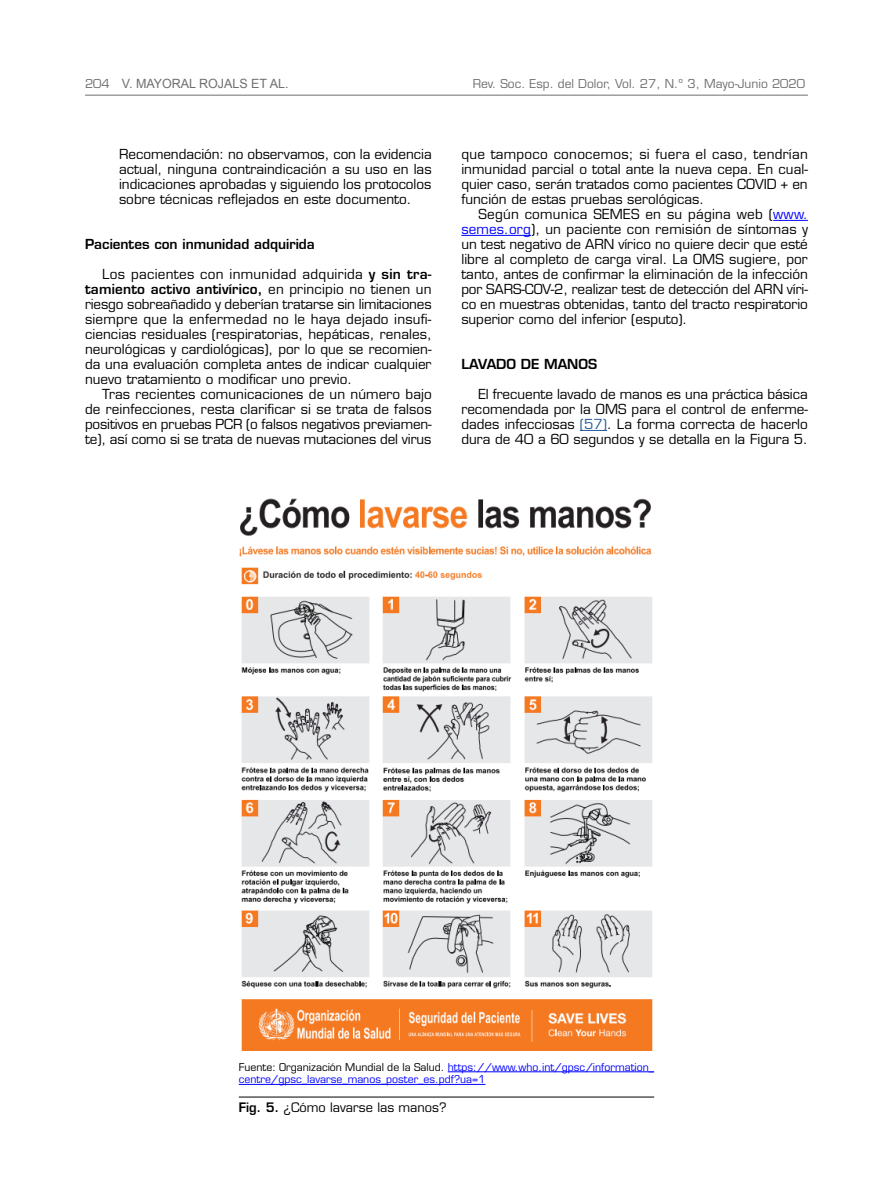
<style>
.page{position:relative;width:893px;height:1191px;background:#fff}
.page>*{position:absolute;margin:0;border:0;box-sizing:border-box;transform-origin:0 0}
.t1{font:13.5px/15px "Eurostile LT Std";color:#000;text-align:justify}
.t2{font:600 13.5px "Eurostile LT Std";color:#000}
.t3{font:12.75px "Eurostile LT Std";color:#000}
.t4{font:12.75px "Arial";color:#706f6f}
.t5{font:12px "Eurostile LT Std";color:#706f6f}
.t6{font:10.5px/12.6px "Eurostile LT Std";color:#00f}
.s1{font-family:"Eurostile LT Std";font-size:12px}
.s2{font-weight:600}
.s3{color:#00f}
.s4{color:#275b9b}
.s5{color:#000}
</style>
<div class="page">
<hr style="left:85px;top:95px;width:723px;height:1px;background:#706f6f">
<hr style="left:773px;top:220px;width:35px;height:1px;background:#00f">
<hr style="left:461px;top:235px;width:70px;height:1px;background:#00f">
<svg style="left:580px;top:430px;width:27px;height:1px"></svg>
<img style="left:239px;top:498px;width:414px;height:552px">
<hr style="left:239px;top:1096px;width:415px;height:1px;background:#000">
<hr style="left:448px;top:1071px;width:206px;height:1px;background:#00f">
<hr style="left:239px;top:1084px;width:246px;height:1px;background:#00f">
<p class="t4" style="left:85px;top:75px;width:205px"><span class="s1">204</span> V. MAYORAL ROJALS ET AL.</p>
<p class="t5" style="left:473px;top:76px;width:334px">Rev. Soc. Esp. del Dolor, Vol. 27, N.º 3, Mayo-Junio 2020</p>
<p class="t1" style="left:119px;top:147px;width:314px">Recomendación: no observamos, con la evidencia actual, ninguna contraindicación a su uso en las indicaciones aprobadas y siguiendo los protocolos sobre técnicas reflejados en este documento.</p>
<p class="t2" style="left:85px;top:236px;width:231px">Pacientes con inmunidad adquirida</p>
<p class="t1" style="left:85px;top:267px;width:348px;text-indent:17px">Los pacientes con inmunidad adquirida <span class="s2">y sin tra&shy;tamiento activo antivírico,</span> en principio no tienen un riesgo sobreañadido y deberían tratarse sin limitaciones siempre que la enfermedad no le haya dejado insufi&shy;ciencias residuales (respiratorias, hepáticas, renales, neurológicas y cardiológicas), por lo que se recomien&shy;da una evaluación completa antes de indicar cualquier nuevo tratamiento o modificar uno previo.</p>
<p class="t1" style="left:85px;top:387px;width:348px;text-indent:17px">Tras recientes comunicaciones de un número bajo de reinfecciones, resta clarificar si se trata de falsos positivos en pruebas PCR (o falsos negativos previamen&shy;te), así como si se trata de nuevas mutaciones del virus</p>
<p class="t1" style="left:461px;top:147px;width:348px">que tampoco conocemos; si fuera el caso, tendrían inmunidad parcial o total ante la nueva cepa. En cual&shy;quier caso, serán tratados como pacientes COVID + en función de estas pruebas serológicas.</p>
<p class="t1" style="left:461px;top:207px;width:348px;text-indent:17px">Según comunica SEMES en su página web (<span class="s3">www. semes.org</span>), un paciente con remisión de síntomas y un test negativo de ARN vírico no quiere decir que esté libre al completo de carga viral. La OMS sugiere, por tanto, antes de confirmar la eliminación de la infección por SARS-COV-2, realizar test de detección del ARN víri&shy;co en muestras obtenidas, tanto del tracto respiratorio superior como del inferior (esputo).</p>
<p class="t2" style="left:461px;top:356px;width:137px">LAVADO DE MANOS</p>
<p class="t1" style="left:461px;top:387px;width:348px;text-indent:17px">El frecuente lavado de manos es una práctica básica recomendada por la OMS para el control de enferme&shy;dades infecciosas <span class="s4">(57)</span>. La forma correcta de hacerlo dura de 40 a 60 segundos y se detalla en la Figura 5.</p>
<p class="t6" style="left:239px;top:1060px;width:417px"><span class="s5">Fuente: Organización Mundial de la Salud.</span> https://www.who.int/gpsc/information_ centre/gpsc_lavarse_manos_poster_es.pdf?ua=1</p>
<p class="t3" style="left:239px;top:1100px;width:209px"><span class="s2">Fig. 5.</span> ¿Cómo lavarse las manos?</p>
</div>
